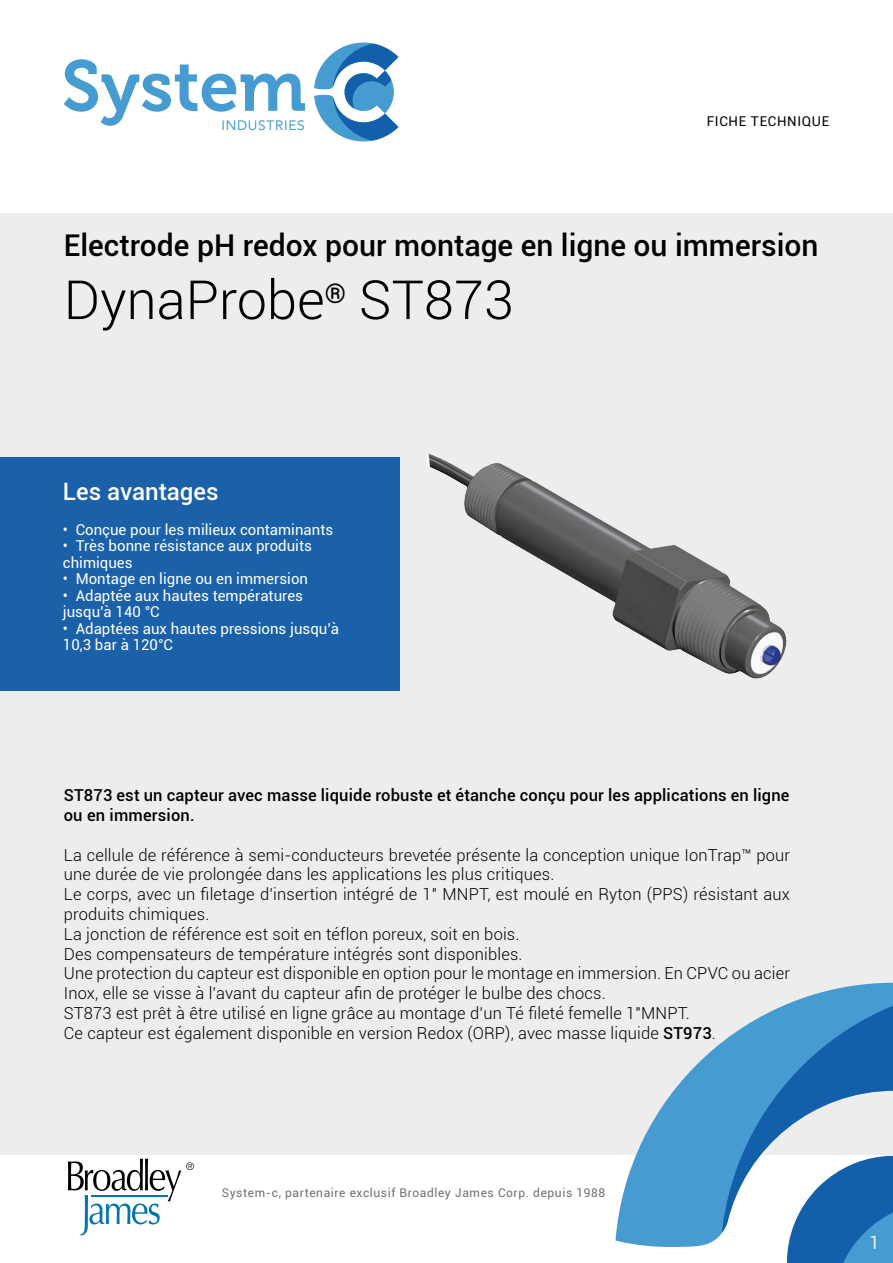
<style>
.page{position:relative;width:893px;height:1263px;background:#fff}
.page>*{position:absolute;margin:0;border:0;box-sizing:border-box;transform-origin:0 0}
._1-TitreProduit{font:300 54px "Roboto";color:#000}
._1-SsTitreProduit{font:500 30px "Roboto";color:#000}
._1-Les_avantages{font:500 24px "Roboto";color:#fff}
.t1{font:18px "Roboto";color:#ededed}
._1-text-description{font:300 16.5px/19.8px "Roboto";letter-spacing:.01em;color:#000}
._1-text-description-2{font:500 16.5px/19.8px "Roboto";letter-spacing:.01em;color:#000}
.t2{font:15px/16.5px "Roboto";color:#fff}
.t3{font:13.65px "Avenir";letter-spacing:.05em;color:#469cd0}
.t4{font:13.5px "Roboto";letter-spacing:.05em;color:#000}
.t5{font:12px "Roboto";letter-spacing:.05em;color:#706f6f}
.s1{font-weight:500}
</style>
<div class="page">
<div style="left:0;top:213px;width:893px;height:941px;background:#ededed"></div>
<svg style="left:615px;top:983px;width:278px;height:264px"></svg>
<svg style="left:722px;top:989px;width:171px;height:274px"></svg>
<svg style="left:64px;top:59px;width:241px;height:67px"></svg>
<svg style="left:314px;top:43px;width:84px;height:98px"></svg>
<svg style="left:68px;top:1159px;width:126px;height:76px"></svg>
<div style="left:0;top:457px;width:400px;height:234px;background:#1a61aa"></div>
<img style="left:427px;top:453px;width:360px;height:226px">
<p class="t3" style="left:221px;top:115px;width:85px">INDUSTRIES</p>
<p class="t4" style="left:707px;top:111px;width:124px">FICHE TECHNIQUE</p>
<p class="_1-SsTitreProduit" style="left:64px;top:225px;width:756px">Electrode pH redox pour montage en ligne ou immersion</p>
<p class="_1-TitreProduit" style="left:64px;top:262px;width:451px">DynaProbe<sup>®</sup> ST873</p>
<p class="_1-Les_avantages" style="left:63px;top:475px;width:157px">Les avantages</p>
<p class="t2" style="left:63px;top:521px;width:272px">• Conçue pour les milieux contaminants</p>
<p class="t2" style="left:63px;top:537px;width:250px">• Très bonne résistance aux produits chimiques</p>
<p class="t2" style="left:63px;top:570px;width:247px">• Montage en ligne ou en immersion</p>
<p class="t2" style="left:63px;top:587px;width:242px">• Adaptée aux hautes températures jusqu’à 140 °C</p>
<p class="t2" style="left:63px;top:620px;width:278px">• Adaptées aux hautes pressions jusqu’à<br>10,3 bar à 120°C</p>
<p class="_1-text-description-2" style="left:64px;top:785px;width:727px">ST873 est un capteur avec masse liquide robuste et étanche conçu pour les applications en ligne ou en immersion.</p>
<p class="_1-text-description" style="left:64px;top:844px;width:728px">La cellule de référence à semi-conducteurs brevetée présente la conception unique IonTrap™ pour une durée de vie prolongée dans les applications les plus critiques.</p>
<p class="_1-text-description" style="left:64px;top:884px;width:728px">Le corps, avec un filetage d’insertion intégré de 1″ MNPT, est moulé en Ryton (PPS) résistant aux produits chimiques.</p>
<p class="_1-text-description" style="left:64px;top:923px;width:457px">La jonction de référence est soit en téflon poreux, soit en bois.</p>
<p class="_1-text-description" style="left:64px;top:943px;width:460px">Des compensateurs de température intégrés sont disponibles.</p>
<p class="_1-text-description" style="left:64px;top:963px;width:728px">Une protection du capteur est disponible en option pour le montage en immersion. En CPVC ou acier<br>Inox, elle se visse à l’avant du capteur afin de protéger le bulbe des chocs.</p>
<p class="_1-text-description" style="left:64px;top:1003px;width:628px">ST873 est prêt à être utilisé en ligne grâce au montage d’un Té fileté femelle 1"MNPT.</p>
<p class="_1-text-description" style="left:64px;top:1022px;width:653px">Ce capteur est également disponible en version Redox (ORP), avec masse liquide <span class="s1">ST973</span>.</p>
<p class="t5" style="left:222px;top:1184px;width:385px">System-c, partenaire exclusif Broadley James Corp. depuis 1988</p>
<p class="t1" style="left:870px;top:1230px;width:12px">1</p>
</div>
